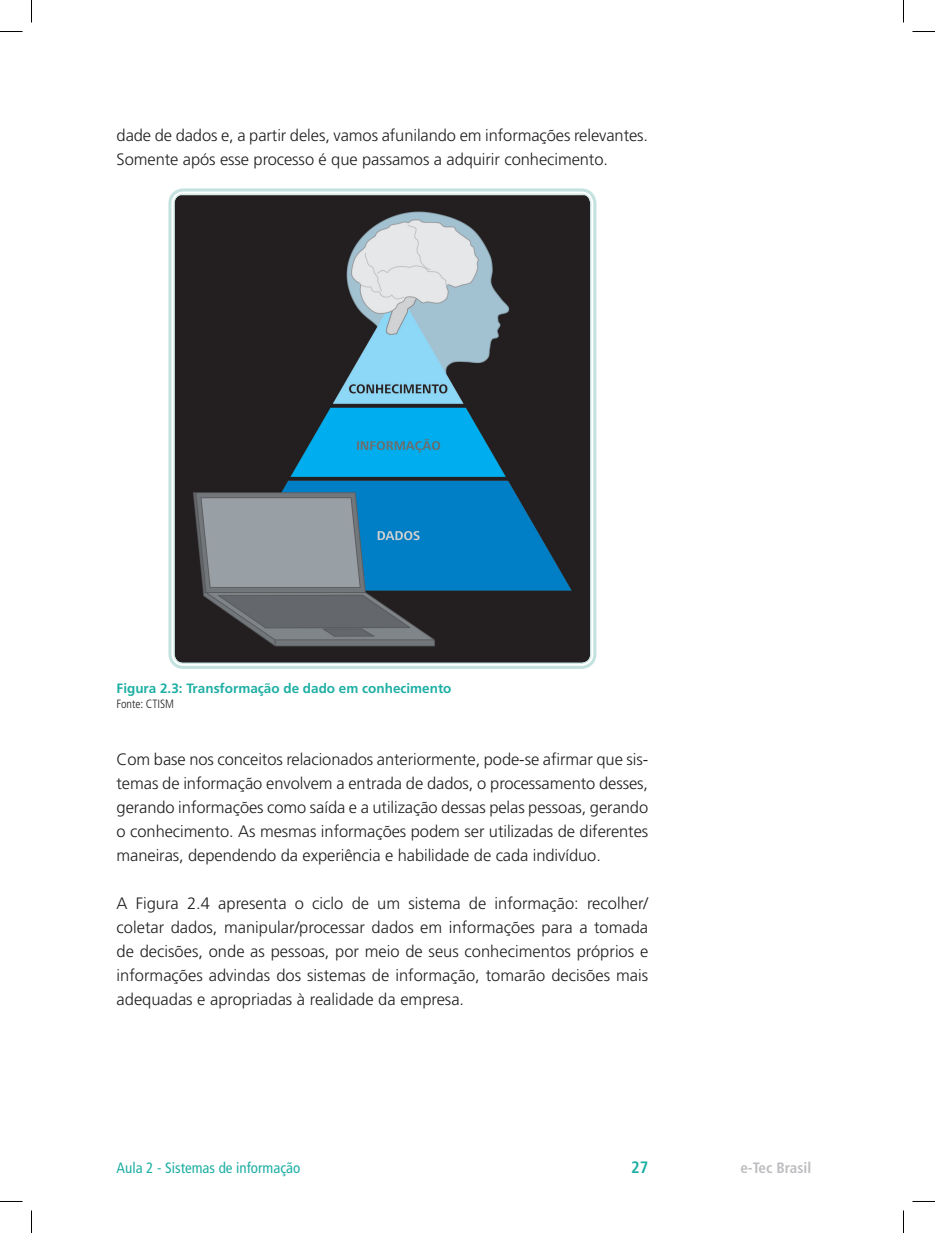
<style>
.page{position:relative;width:935px;height:1233px;background:#fff}
.page>*{position:absolute;margin:0;border:0;box-sizing:border-box;transform-origin:0 0}
.t1{font:300 16.5px/24px "Frutiger LT Std";letter-spacing:-.005em;color:#231f20;text-align:justify}
.t2{font:700 condensed 16.5px "Frutiger LT Std";color:#1fafa4}
.t3{font:condensed 15px "Frutiger LT Std";color:#1fafa4}
.t4{font:700 condensed 15px "Frutiger LT Std";color:#bcbdc0}
.t5{font:700 13.5px "Frutiger LT Std";color:#1fafa4}
.t6{font:300 condensed 12px "Frutiger LT Std";color:#231f20}
</style>
<div class="page">
<img style="left:175px;top:195px;width:415px;height:467px">
<div style="left:168px;top:188px;width:428px;height:481px;border:3px solid #c3e2df;border-radius:13px"></div>
<svg style="left:0;top:31px;width:22px;height:1px"></svg>
<svg style="left:912px;top:31px;width:23px;height:1px"></svg>
<svg style="left:0;top:1201px;width:22px;height:1px"></svg>
<svg style="left:912px;top:1201px;width:23px;height:1px"></svg>
<svg style="left:31px;top:0;width:1px;height:23px"></svg>
<svg style="left:31px;top:1210px;width:1px;height:22px"></svg>
<svg style="left:903px;top:0;width:1px;height:23px"></svg>
<svg style="left:903px;top:1210px;width:1px;height:22px"></svg>
<p class="t1" style="left:117px;top:123px;width:533px">dade de dados e, a partir deles, vamos afunilando em informações relevantes.<br>Somente após esse processo é que passamos a adquirir conhecimento.</p>
<p class="t5" style="left:117px;top:680px;width:336px">Figura 2.3: Transformação de dado em conhecimento</p>
<p class="t6" style="left:117px;top:697px;width:59px">Fonte: CTISM</p>
<p class="t1" style="left:117px;top:747px;width:533px">Com base nos conceitos relacionados anteriormente, pode-se afirmar que sis&shy;temas de informação envolvem a entrada de dados, o processamento desses, gerando informações como saída e a utilização dessas pelas pessoas, gerando o conhecimento. As mesmas informações podem ser utilizadas de diferentes maneiras, dependendo da experiência e habilidade de cada indivíduo.</p>
<p class="t1" style="left:117px;top:891px;width:533px">A Figura 2.4 apresenta o ciclo de um sistema de informação: recolher/ coletar dados, manipular/processar dados em informações para a tomada de decisões, onde as pessoas, por meio de seus conhecimentos próprios e informações advindas dos sistemas de informação, tomarão decisões mais adequadas e apropriadas à realidade da empresa.</p>
<p class="t3" style="left:117px;top:1159px;width:185px">Aula 2 - Sistemas de informação</p>
<p class="t2" style="left:631px;top:1157px;width:19px">27</p>
<p class="t4" style="left:740px;top:1158px;width:72px">e-Tec Brasil</p>
</div>
